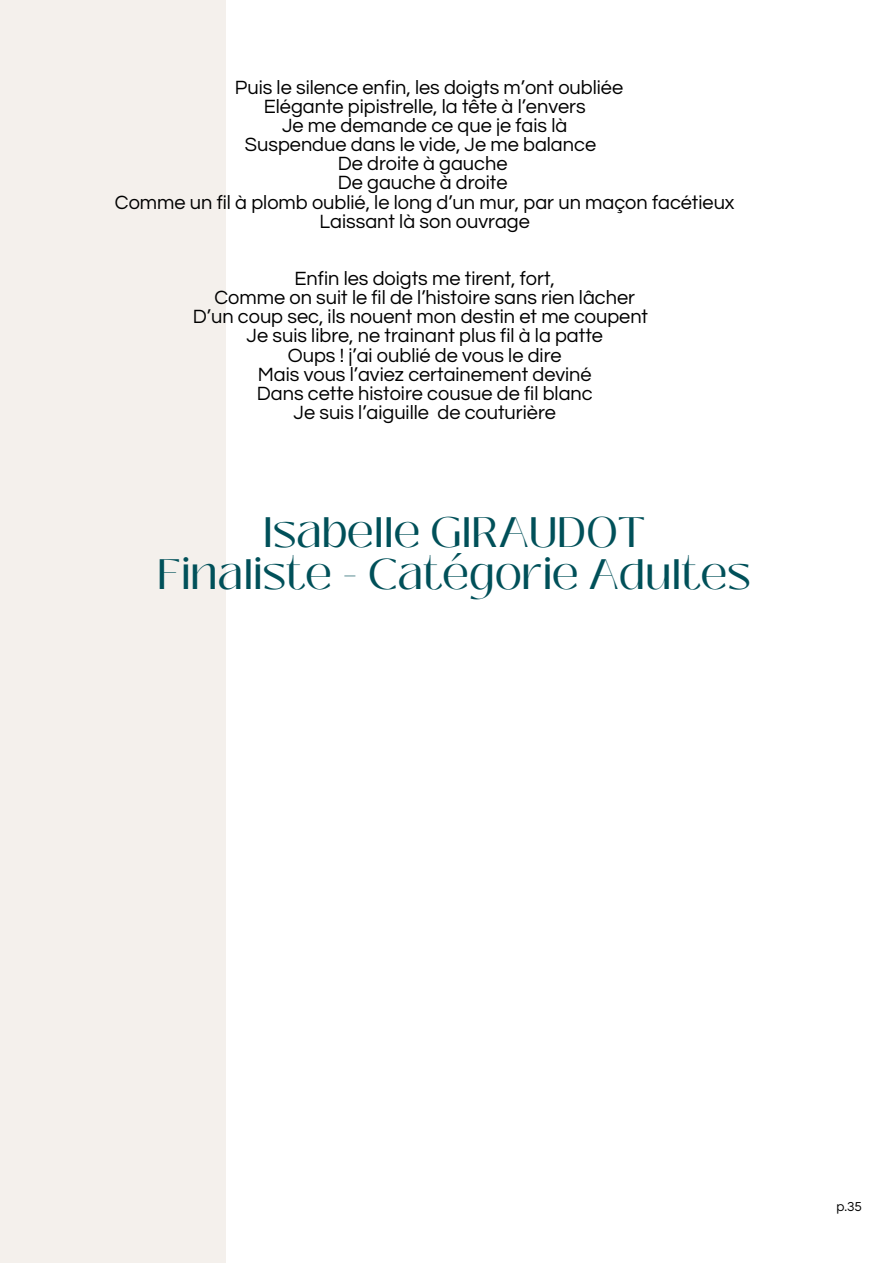
<style>
.page{position:relative;width:893px;height:1264px;background:#fff}
.page>*{position:absolute;margin:0;border:0;box-sizing:border-box;transform-origin:0 0}
.t1{font:42.45px/41.5px "Black Mango";color:#005059;text-align:center}
.t2{font:19.95px/19px "Questrial";color:#000;text-align:center}
.t3{font:13.5px "Questrial";color:#000}
</style>
<div class="page">
<div style="left:0;top:0;width:226px;height:1262px;background:#f4f0ec"></div>
<p class="t2" style="left:115px;top:78px;width:621px">Puis le silence enfin, les doigts m’ont oubliée<br>Elégante pipistrelle, la tête à l’envers<br>Je me demande ce que je fais là<br>Suspendue dans le vide, Je me balance<br>De droite à gauche<br>De gauche à droite<br>Comme un fil à plomb oublié, le long d’un mur, par un maçon facétieux Laissant là son ouvrage</p>
<p class="t2" style="left:193px;top:269px;width:457px">Enfin les doigts me tirent, fort,<br>Comme on suit le fil de l’histoire sans rien lâcher D’un coup sec, ils nouent mon destin et me coupent Je suis libre, ne trainant plus fil à la patte<br>Oups ! j’ai oublié de vous le dire<br>Mais vous l’aviez certainement deviné<br>Dans cette histoire cousue de fil blanc<br>Je suis l’aiguille de couturière</p>
<h1 class="t1" style="left:157px;top:512px;width:595px">Isabelle GIRAUDOT<br>Finaliste - Catégorie Adultes</h1>
<p class="t3" style="left:836px;top:1199px;width:27px">p.35</p>
</div>
